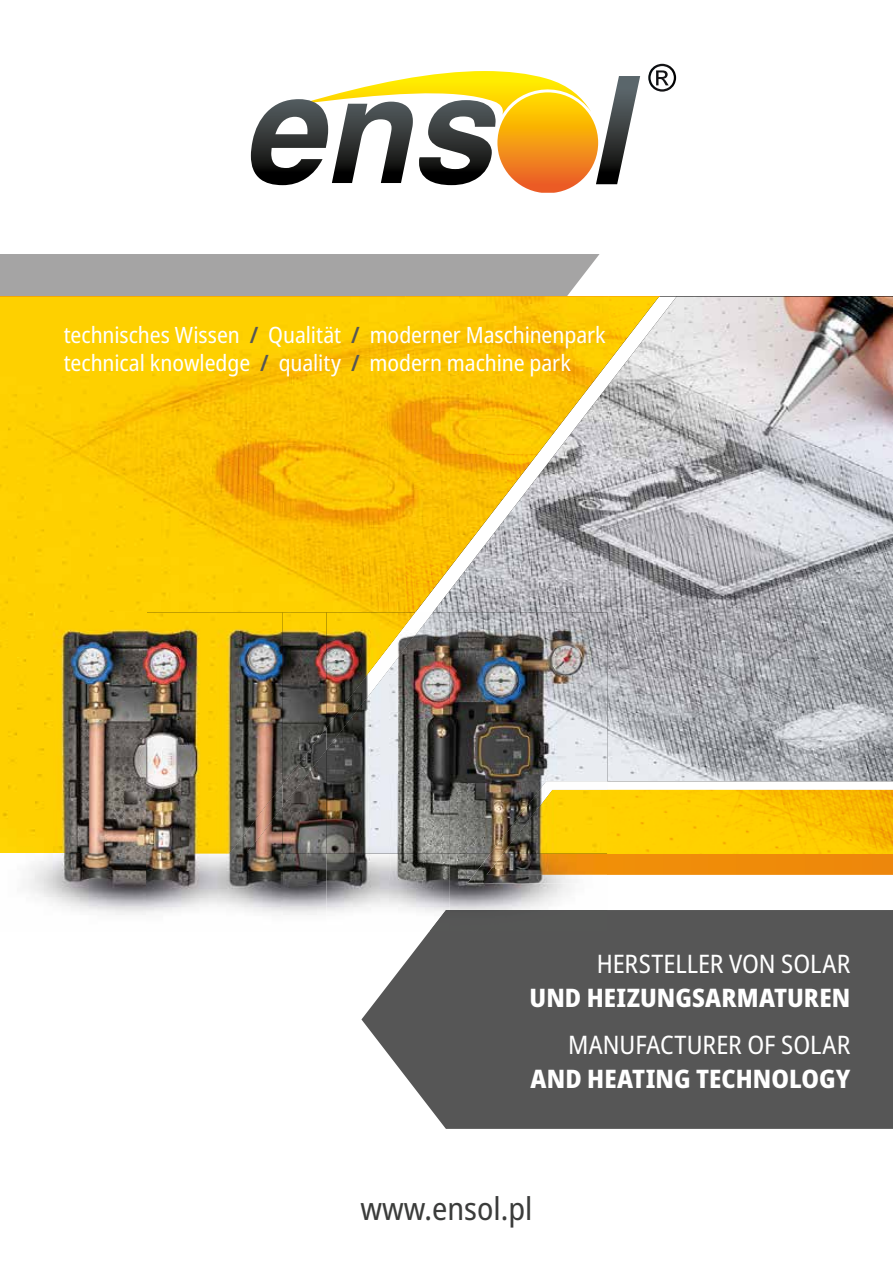
<style>
.page{position:relative;width:893px;height:1263px;background:#fff}
.page>*{position:absolute;margin:0;border:0;box-sizing:border-box;transform-origin:0 0}
.t1{font:semi-condensed 31.5px "Noto Sans Display";color:#3b3c3b}
.t2{font:800 semi-condensed 25.5px "Noto Sans Display";letter-spacing:.005em;color:#fff}
.t3{font:semi-condensed 25.5px "Noto Sans Display";color:#fff}
.t4{font:semi-condensed 22.5px/28px "Noto Sans Display";letter-spacing:-.005em;color:#fff}
.s1{font-weight:600;color:#565656}
</style>
<div class="page">
<img style="left:677px;top:297px;width:216px;height:484px">
<svg style="left:361px;top:910px;width:532px;height:219px;background:#616161"></svg>
<svg style="left:648px;top:64px;width:28px;height:28px"></svg>
<svg style="left:251px;top:71px;width:389px;height:122px"></svg>
<div style="left:0;top:254px;width:600px;height:43px;background:#a5a4a4"></div>
<svg style="left:607px;top:297px;width:70px;height:484px;background:#b8b9be"></svg>
<img style="left:0;top:298px;width:405px;height:314px">
<img style="left:405px;top:298px;width:10px;height:156px">
<img style="left:405px;top:454px;width:10px;height:105px">
<img style="left:405px;top:559px;width:10px;height:53px">
<img style="left:0;top:297px;width:567px;height:1px">
<svg style="left:415px;top:297px;width:244px;height:315px;background:#dabd60"></svg>
<svg style="left:607px;top:781px;width:286px;height:94px;background:#f9bf19"></svg>
<img style="left:450px;top:612px;width:157px;height:298px">
<div style="left:450px;top:910px;width:157px;height:21px;background:#565756"></div>
<img style="left:467px;top:781px;width:140px;height:102px">
<img style="left:282px;top:854px;width:168px;height:77px">
<img style="left:282px;top:807px;width:44px;height:47px">
<img style="left:282px;top:785px;width:44px;height:22px">
<img style="left:282px;top:612px;width:44px;height:115px">
<img style="left:282px;top:727px;width:44px;height:58px">
<img style="left:326px;top:612px;width:124px;height:242px">
<img style="left:429px;top:910px;width:21px;height:21px">
<img style="left:326px;top:612px;width:107px;height:138px">
<img style="left:326px;top:612px;width:89px;height:115px">
<img style="left:0;top:612px;width:146px;height:303px">
<img style="left:146px;top:854px;width:136px;height:59px">
<img style="left:146px;top:612px;width:136px;height:242px">
<p class="t4" style="left:64px;top:322px;width:543px">technisches Wissen <span class="s1">/</span> Qualität <span class="s1">/</span> moderner Maschinenpark technical knowledge <span class="s1">/</span> quality <span class="s1">/</span> modern machine park</p>
<p class="t3" style="left:597px;top:946px;width:255px">HERSTELLER VON SOLAR</p>
<p class="t2" style="left:530px;top:979px;width:322px">UND HEIZUNGSARMATUREN</p>
<p class="t3" style="left:568px;top:1027px;width:284px">MANUFACTURER OF SOLAR</p>
<p class="t2" style="left:530px;top:1060px;width:321px">AND HEATING TECHNOLOGY</p>
<h1 class="t1" style="left:361px;top:1186px;width:173px">www.ensol.pl</h1>
</div>
